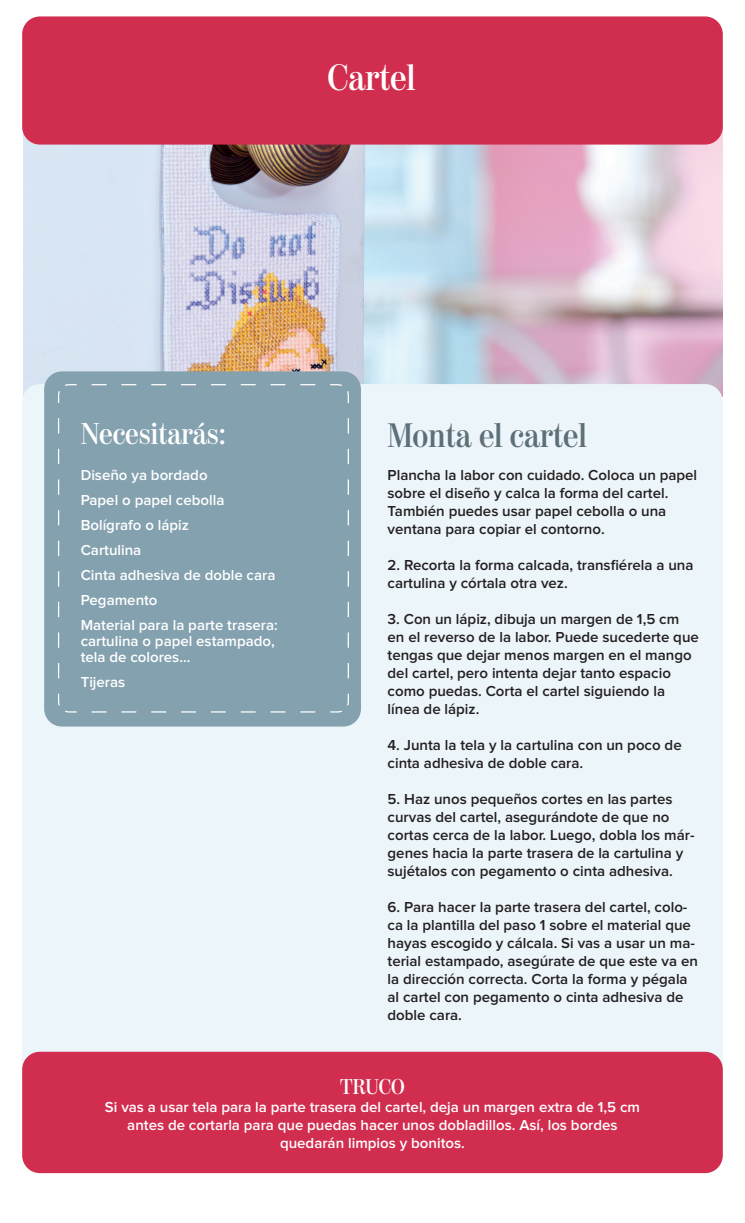
<style>
.page{position:relative;width:745px;height:1223px;background:#fff}
.page>*{position:absolute;margin:0;border:0;box-sizing:border-box;transform-origin:0 0}
.t1{font:600 36.25px "Moderno FB Cond";color:#fff}
.t2{font:600 33.75px "Moderno FB Cond";color:#5e6f77}
.t3{font:600 30px "Moderno FB Cond";color:#fff}
.t4{font:600 21.25px "Moderno FB Cond";color:#fff}
.t5{font:600 15px/18px "Proxima Nova";color:#231f20}
.t6{font:600 15px/25px "Proxima Nova";color:#fff}
</style>
<div class="page">
<img style="left:23px;top:131px;width:699px;height:266px">
<div style="left:22px;top:384px;width:700px;height:707px;background:#ecf5fa;border-radius:18px"></div>
<div style="left:44px;top:371px;width:317px;height:355px;background:#84a1af;border-radius:18px"></div>
<div style="left:22px;top:16px;width:700px;height:129px;background:#d12d4f;border-radius:18px"></div>
<svg style="left:58px;top:384px;width:291px;height:329px"></svg>
<div style="left:22px;top:1051px;width:700px;height:122px;background:#d12d4f;border-radius:18px"></div>
<h1 class="t1" style="left:327px;top:58px;width:90px">Cartel</h1>
<h3 class="t3" style="left:81px;top:417px;width:147px">Necesitarás:</h3>
<h2 class="t2" style="left:387px;top:417px;width:201px">Monta el cartel</h2>
<p class="t6" style="left:81px;top:463px;width:198px">Diseño ya bordado<br>Papel o papel cebolla<br>Bolígrafo o lápiz<br>Cartulina<br>Cinta adhesiva de doble cara<br>Pegamento<br>Material para la parte trasera:</p>
<p class="t6" style="left:81px;top:633px;width:195px;line-height:16.2px">cartulina o papel estampado, tela de colores…</p>
<p class="t6" style="left:81px;top:670px;width:46px">Tijeras</p>
<p class="t5" style="left:387px;top:466px;width:311px">Plancha la labor con cuidado. Coloca un papel sobre el diseño y calca la forma del cartel.<br>También puedes usar papel cebolla o una ventana para copiar el contorno.</p>
<p class="t5" style="left:387px;top:556px;width:307px">2. Recorta la forma calcada, transfiérela a una cartulina y córtala otra vez.</p>
<p class="t5" style="left:387px;top:610px;width:312px">3. Con un lápiz, dibuja un margen de 1,5 cm en el reverso de la labor. Puede sucederte que tengas que dejar menos margen en el mango del cartel, pero intenta dejar tanto espacio como puedas. Corta el cartel siguiendo la línea de lápiz.</p>
<p class="t5" style="left:387px;top:736px;width:295px">4. Junta la tela y la cartulina con un poco de cinta adhesiva de doble cara.</p>
<p class="t5" style="left:387px;top:790px;width:308px">5. Haz unos pequeños cortes en las partes curvas del cartel, asegurándote de que no cortas cerca de la labor. Luego, dobla los már&shy;genes hacia la parte trasera de la cartulina y sujétalos con pegamento o cinta adhesiva.</p>
<p class="t5" style="left:387px;top:898px;width:311px">6. Para hacer la parte trasera del cartel, colo&shy;ca la plantilla del paso 1 sobre el material que hayas escogido y cálcala. Si vas a usar un ma&shy;terial estampado, asegúrate de que este va en la dirección correcta. Corta la forma y pégala al cartel con pegamento o cinta adhesiva de doble cara.</p>
<h3 class="t4" style="left:340px;top:1074px;width:66px">TRUCO</h3>
<p class="t6" style="left:105px;top:1098px;width:536px;line-height:18px;text-align:center">Si vas a usar tela para la parte trasera del cartel, deja un margen extra de 1,5 cm antes de cortarla para que puedas hacer unos dobladillos. Así, los bordes quedarán limpios y bonitos.</p>
</div>
